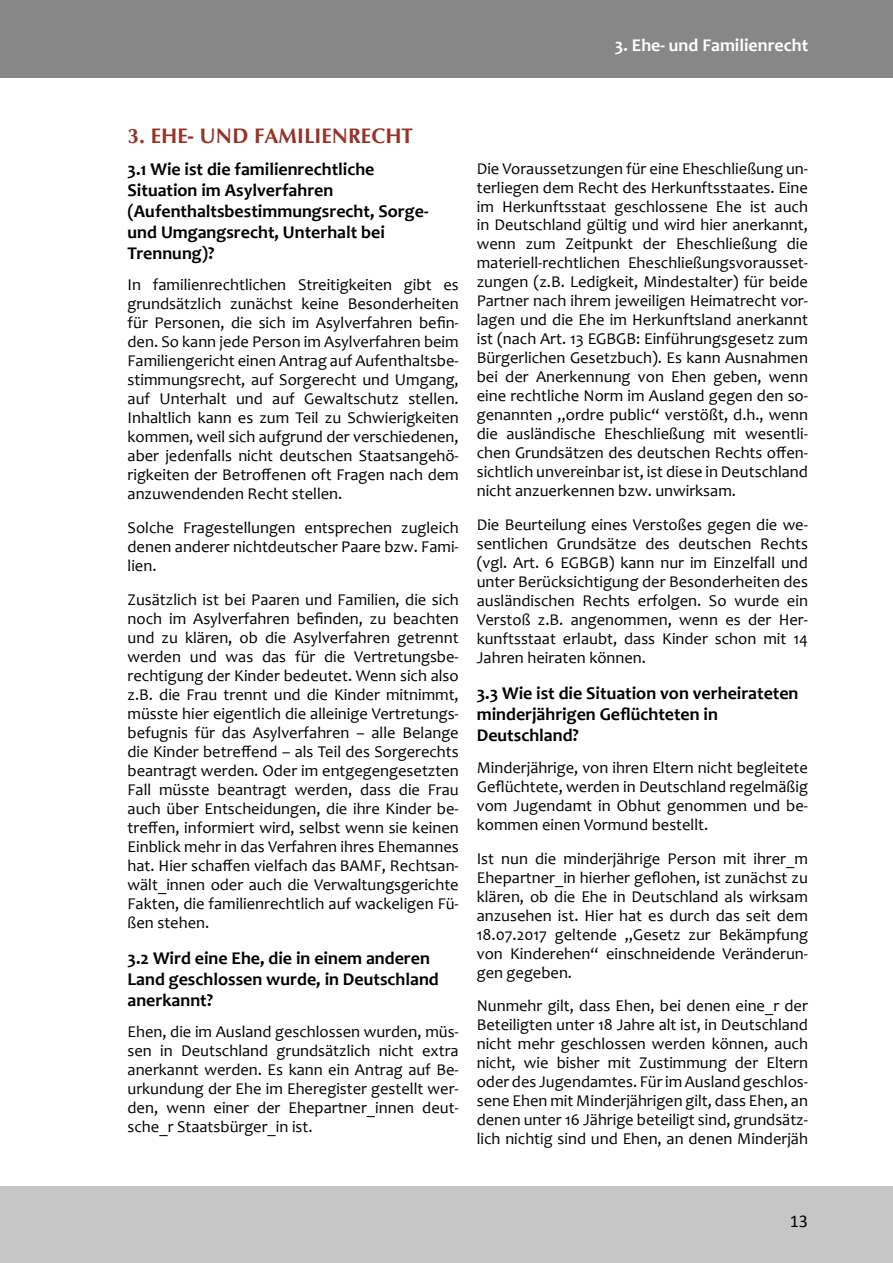
<style>
.page{position:relative;width:893px;height:1263px;background:#fff}
.page>*{position:absolute;margin:0;border:0;box-sizing:border-box;transform-origin:0 0}
.Heading_1{font:700 21px "CG Omega";color:#973227}
.Heading_2{font:700 18px/21px "Candara";color:#000}
.t1{font:700 18px "Candara";color:#fff}
.t2{font:18px "Calibri";color:#000}
.t3{font:16.5px/19px "Candara";color:#000;text-align:justify}
</style>
<div class="page">
<div style="left:0;top:1186px;width:893px;height:77px;background:#c6c6c6"></div>
<div style="left:0;top:0;width:893px;height:78px;background:#878787"></div>
<p class="t1" style="left:615px;top:34px;width:195px">3. Ehe- und Familienrecht</p>
<h1 class="Heading_1" style="left:128px;top:123px;width:287px">3. EHE- UND FAMILIENRECHT</h1>
<h2 class="Heading_2" style="left:128px;top:158px;width:302px">3.1 Wie ist die familienrechtliche<br>Situation im Asylverfahren (Aufenthaltsbestimmungsrecht, Sorge&shy;und Umgangsrecht, Unterhalt bei<br>Trennung)?</h2>
<p class="t3" style="left:128px;top:275px;width:333px">In familienrechtlichen Streitigkeiten gibt es grundsätzlich zunächst keine Besonderheiten für Personen, die sich im Asylverfahren befin&shy;den. So kann jede Person im Asylverfahren beim Familiengericht einen Antrag auf Aufenthaltsbe&shy;stimmungsrecht, auf Sorgerecht und Umgang, auf Unterhalt und auf Gewaltschutz stellen.<br>Inhaltlich kann es zum Teil zu Schwierigkeiten kommen, weil sich aufgrund der verschiedenen, aber jedenfalls nicht deutschen Staatsangehö&shy;rigkeiten der Betroffenen oft Fragen nach dem anzuwendenden Recht stellen.</p>
<p class="t3" style="left:128px;top:518px;width:333px">Solche Fragestellungen entsprechen zugleich denen anderer nichtdeutscher Paare bzw. Fami&shy;lien.</p>
<p class="t3" style="left:128px;top:590px;width:333px">Zusätzlich ist bei Paaren und Familien, die sich noch im Asylverfahren befinden, zu beachten und zu klären, ob die Asylverfahren getrennt werden und was das für die Vertretungsbe&shy;rechtigung der Kinder bedeutet. Wenn sich also z.B. die Frau trennt und die Kinder mitnimmt, müsste hier eigentlich die alleinige Vertretungs&shy;befugnis für das Asylverfahren – alle Belange die Kinder betreffend – als Teil des Sorgerechts beantragt werden. Oder im entgegengesetzten Fall müsste beantragt werden, dass die Frau auch über Entscheidungen, die ihre Kinder be&shy;treffen, informiert wird, selbst wenn sie keinen Einblick mehr in das Verfahren ihres Ehemannes hat. Hier schaffen vielfach das BAMF, Rechtsan&shy;wält_innen oder auch die Verwaltungsgerichte Fakten, die familienrechtlich auf wackeligen Fü&shy;ßen stehen.</p>
<h2 class="Heading_2" style="left:128px;top:947px;width:313px">3.2 Wird eine Ehe, die in einem anderen<br>Land geschlossen wurde, in Deutschland anerkannt?</h2>
<p class="t3" style="left:128px;top:1022px;width:333px">Ehen, die im Ausland geschlossen wurden, müs&shy;sen in Deutschland grundsätzlich nicht extra anerkannt werden. Es kann ein Antrag auf Be&shy;urkundung der Ehe im Eheregister gestellt wer&shy;den, wenn einer der Ehepartner_innen deut&shy;sche_r Staatsbürger_in ist.</p>
<p class="t3" style="left:477px;top:158px;width:333px">Die Voraussetzungen für eine Eheschließung un&shy;terliegen dem Recht des Herkunftsstaates. Eine im Herkunftsstaat geschlossene Ehe ist auch in Deutschland gültig und wird hier anerkannt, wenn zum Zeitpunkt der Eheschließung die materiell-rechtlichen Eheschließungsvorausset&shy;zungen (z.B. Ledigkeit, Mindestalter) für beide Partner nach ihrem jeweiligen Heimatrecht vor&shy;lagen und die Ehe im Herkunftsland anerkannt ist (nach Art. 13 EGBGB: Einführungsgesetz zum Bürgerlichen Gesetzbuch). Es kann Ausnahmen bei der Anerkennung von Ehen geben, wenn eine rechtliche Norm im Ausland gegen den so&shy;genannten „ordre public“ verstößt, d.h., wenn die ausländische Eheschließung mit wesentli&shy;chen Grundsätzen des deutschen Rechts offen&shy;sichtlich unvereinbar ist, ist diese in Deutschland nicht anzuerkennen bzw. unwirksam.</p>
<p class="t3" style="left:477px;top:515px;width:333px">Die Beurteilung eines Verstoßes gegen die we&shy;sentlichen Grundsätze des deutschen Rechts (vgl. Art. 6 EGBGB) kann nur im Einzelfall und unter Berücksichtigung der Besonderheiten des ausländischen Rechts erfolgen. So wurde ein Verstoß z.B. angenommen, wenn es der Her&shy;kunftsstaat erlaubt, dass Kinder schon mit 14<br>Jahren heiraten können.</p>
<h2 class="Heading_2" style="left:477px;top:682px;width:323px">3.3 Wie ist die Situation von verheirateten minderjährigen Geflüchteten in<br>Deutschland?</h2>
<p class="t3" style="left:477px;top:758px;width:333px">Minderjährige, von ihren Eltern nicht begleitete Geflüchtete, werden in Deutschland regelmäßig vom Jugendamt in Obhut genommen und be&shy;kommen einen Vormund bestellt.</p>
<p class="t3" style="left:477px;top:849px;width:333px">Ist nun die minderjährige Person mit ihrer_m Ehepartner_in hierher geflohen, ist zunächst zu klären, ob die Ehe in Deutschland als wirksam anzusehen ist. Hier hat es durch das seit dem 18.07.2017 geltende „Gesetz zur Bekämpfung von Kinderehen“ einschneidende Veränderun&shy;gen gegeben.</p>
<p class="t3" style="left:477px;top:996px;width:333px">Nunmehr gilt, dass Ehen, bei denen eine_r der Beteiligten unter 18 Jahre alt ist, in Deutschland nicht mehr geschlossen werden können, auch nicht, wie bisher mit Zustimmung der Eltern oder des Jugendamtes. Für im Ausland geschlos&shy;sene Ehen mit Minderjährigen gilt, dass Ehen, an denen unter 16 Jährige beteiligt sind, grundsätz&shy;lich nichtig sind und Ehen, an denen Minderjäh</p>
<p class="t2" style="left:790px;top:1208px;width:20px">13</p>
</div>
